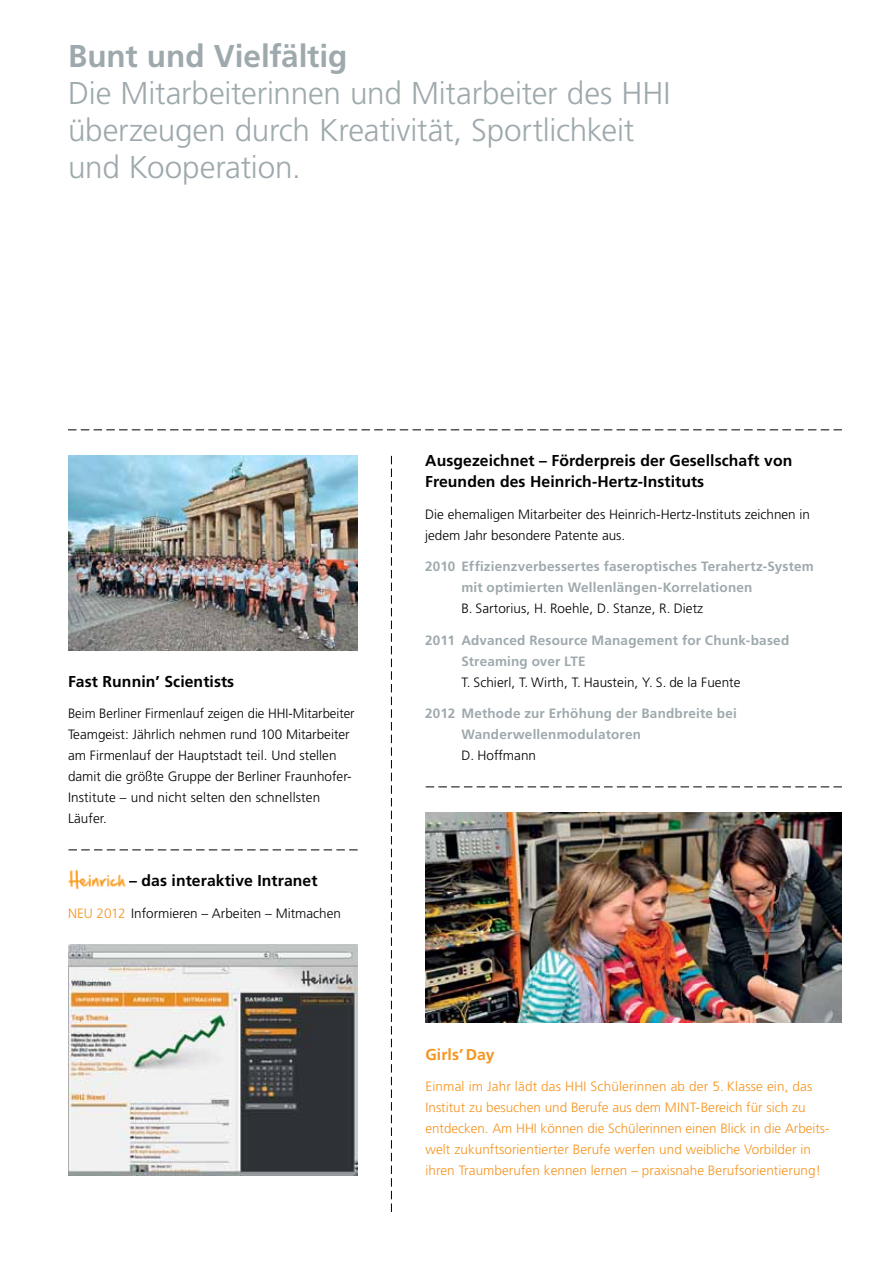
<style>
.page{position:relative;width:893px;height:1263px;background:#fff}
.page>*{position:absolute;margin:0;border:0;box-sizing:border-box;transform-origin:0 0}
.t1{font:300 31.5px/36.8px "Frutiger";letter-spacing:-.01em;color:#9ea9ad}
.t2{font:700 31.5px "Frutiger";color:#9ea9ad}
.t3{font:700 15.75px/21px "Frutiger";letter-spacing:.005em;color:#000}
.t4{font:700 15.75px "Frutiger";letter-spacing:.005em;color:#f7941e}
.t5{font:300 13.5px/21px "Frutiger";color:#000}
.t6{font:300 13.5px/21px "Frutiger";letter-spacing:.005em;color:#f7941e}
.t7{font:700 13.5px/21px "Frutiger";letter-spacing:.015em;color:#9ea9ad}
.s1{color:#f7941e}
</style>
<div class="page">
<svg style="left:68px;top:430px;width:774px;height:1px"></svg>
<svg style="left:391px;top:456px;width:1px;height:756px"></svg>
<img style="left:426px;top:813px;width:416px;height:210px">
<svg style="left:426px;top:787px;width:416px;height:1px"></svg>
<img style="left:68px;top:456px;width:289px;height:194px">
<svg style="left:68px;top:850px;width:290px;height:1px"></svg>
<img style="left:68px;top:944px;width:289px;height:231px">
<img style="left:68px;top:869px;width:58px;height:20px">
<h1 class="t2" style="left:68px;top:38px;width:281px">Bunt und Vielfältig</h1>
<h1 class="t1" style="left:68px;top:75px;width:604px">Die Mitarbeiterinnen und Mitarbeiter des HHI überzeugen durch Kreativität, Sportlichkeit und Kooperation.</h1>
<p class="t3" style="left:68px;top:671px;width:168px">Fast Runnin’ Scientists</p>
<p class="t5" style="left:68px;top:703px;width:288px">Beim Berliner Firmenlauf zeigen die HHI-Mitarbeiter Teamgeist: Jährlich nehmen rund 100 Mitarbeiter am Firmenlauf der Hauptstadt teil. Und stellen damit die größte Gruppe der Berliner Fraunhofer-Institute – und nicht selten den schnellsten Läufer.</p>
<p class="t3" style="left:129px;top:870px;width:190px">– das interaktive Intranet</p>
<p class="t5" style="left:68px;top:903px;width:274px"><span class="s1">NEU 2012</span> Informieren – Arbeiten – Mitmachen</p>
<p class="t3" style="left:425px;top:450px;width:369px">Ausgezeichnet – Förderpreis der Gesellschaft von<br>Freunden des Heinrich-Hertz-Instituts</p>
<p class="t5" style="left:425px;top:504px;width:386px">Die ehemaligen Mitarbeiter des Heinrich-Hertz-Instituts zeichnen in jedem Jahr besondere Patente aus.</p>
<p class="t7" style="left:461px;top:556px;width:354px;text-indent:-36px">2010 Effizienzverbessertes faseroptisches Terahertz-System mit optimierten Wellenlängen-Korrelationen</p>
<p class="t5" style="left:461px;top:598px;width:243px">B. Sartorius, H. Roehle, D. Stanze, R. Dietz</p>
<p class="t7" style="left:461px;top:630px;width:329px;text-indent:-36px">2011 Advanced Resource Management for Chunk-based<br>Streaming over LTE</p>
<p class="t5" style="left:461px;top:672px;width:281px">T. Schierl, T. Wirth, T. Haustein, Y. S. de la Fuente</p>
<p class="t7" style="left:461px;top:703px;width:277px;text-indent:-36px">2012 Methode zur Erhöhung der Bandbreite bei<br>Wanderwellenmodulatoren</p>
<p class="t5" style="left:461px;top:745px;width:76px">D. Hoffmann</p>
<p class="t4" style="left:425px;top:1045px;width:71px">Girls’Day</p>
<p class="t6" style="left:425px;top:1076px;width:406px">Einmal im Jahr lädt das HHI Schülerinnen ab der 5. Klasse ein, das Institut zu besuchen und Berufe aus dem MINT-Bereich für sich zu entdecken. Am HHI können die Schülerinnen einen Blick in die Arbeits&shy;welt zukunftsorientierter Berufe werfen und weibliche Vorbilder in ihren Traumberufen kennen lernen – praxisnahe Berufsorientierung!</p>
</div>
